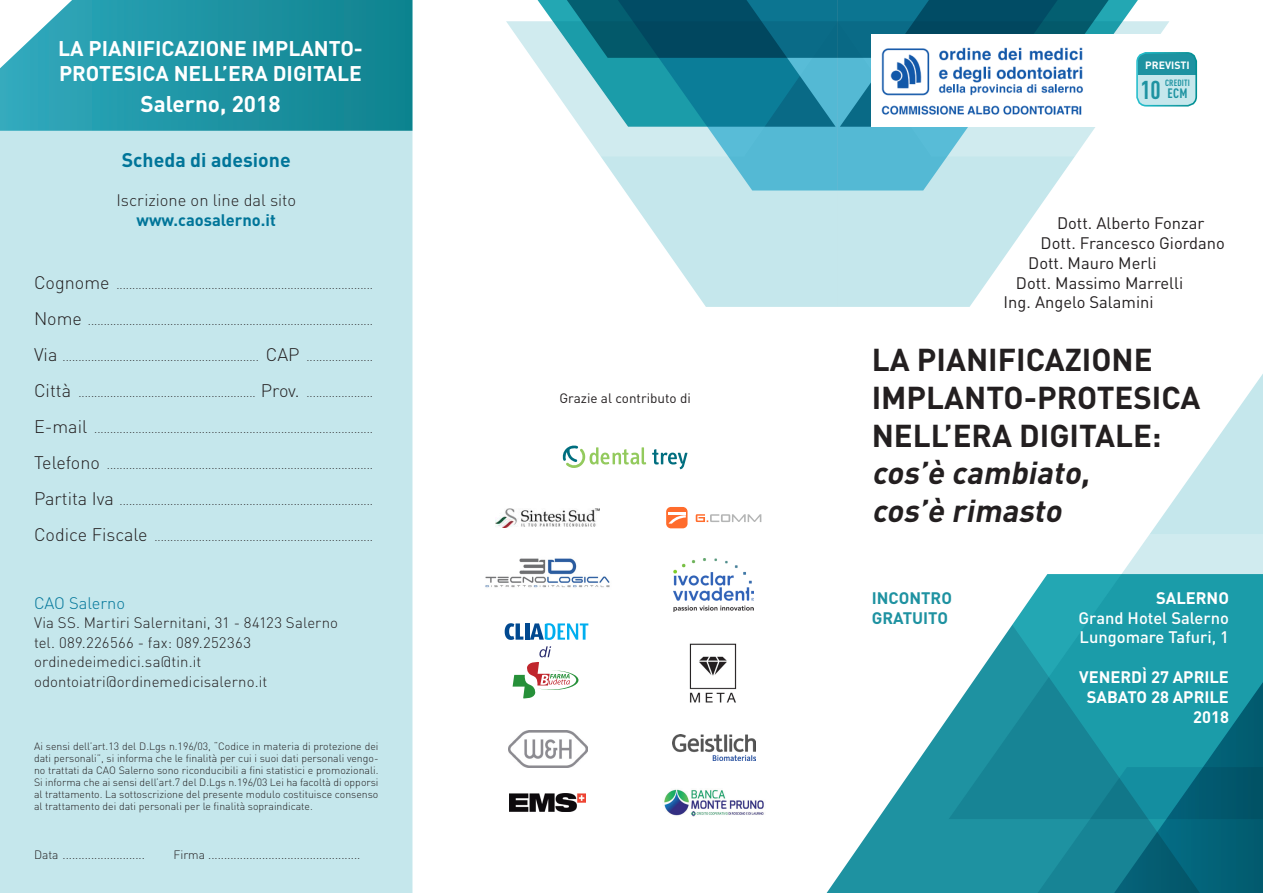
<style>
.page{position:relative;width:1263px;height:893px;background:#fff}
.page>*{position:absolute;margin:0;border:0;box-sizing:border-box;transform-origin:0 0}
.t1{font:700 31.2px/37.5px "DIN";color:#231f20}
.t2{font:italic 700 31.2px "DIN";color:#231f20}
.t3{font:700 condensed 25.5px "DIN Pro";color:#1e92a1}
.t4{font:700 22.5px "DIN";color:#fff}
.t5{font:700 21px "DIN";color:#fff}
.t6{font:700 19.5px "DIN";color:#007599}
.t7{font:16.5px "DIN";color:#231f20}
.t8{font:700 16.5px "DIN";color:#fff}
.t9{font:500 16.5px "DIN";color:#fff}
.t10{font:300 16.5px "DIN";color:#231f20}
.t11{font:700 16.5px "DIN";color:#007599}
.t12{font:700 16.5px "DIN";color:#1e92a1}
.Normale{font:300 16.5px "DIN";color:#007599}
.t13{font:300 15px "DIN";letter-spacing:.005em;color:#231f20}
.t14{font:300 15px "DIN";letter-spacing:.025em;color:#231f20}
.t15{font:13.5px "DIN";color:#231f20}
.t16{font:700 condensed 13.5px "DIN Pro";color:#1e92a1}
.t17{font:300 12px "DIN";color:#231f20}
.t18{font:300 10.5px/12px "DIN";color:#231f20;text-align:justify}
.t19{font:700 10.5px "DIN";color:#fff}
.t20{font:700 condensed 9px "DIN Pro";letter-spacing:.02em;color:#1e92a1}
.s1{font-size:18px}
</style>
<div class="page">
<div style="left:0;top:131px;width:412px;height:762px;background:#c5e7ec"></div>
<svg style="left:0;top:0;width:412px;height:131px;background:#2899a8"></svg>
<svg style="left:1150px;top:374px;width:113px;height:160px"></svg>
<svg style="left:826px;top:716px;width:123px;height:177px"></svg>
<svg style="left:949px;top:534px;width:314px;height:359px;background:#3d9eab"></svg>
<svg style="left:838px;top:190px;width:213px;height:117px;fill:#c5e7ec"></svg>
<svg style="left:624px;top:190px;width:214px;height:117px;fill:#c5e7ec"></svg>
<svg style="left:838px;top:127px;width:257px;height:63px;background:#9dd6e4"></svg>
<svg style="left:580px;top:127px;width:258px;height:63px;background:#9dd6e4"></svg>
<svg style="left:506px;top:0;width:663px;height:127px;background:#3b8da0"></svg>
<img style="left:485px;top:558px;width:125px;height:30px">
<img style="left:674px;top:558px;width:80px;height:54px">
<img style="left:508px;top:730px;width:79px;height:37px">
<img style="left:496px;top:508px;width:103px;height:20px">
<svg style="left:505px;top:623px;width:18px;height:17px"></svg>
<hr style="left:525px;top:623px;width:4px;height:17px;background:#014990">
<svg style="left:530px;top:623px;width:58px;height:17px"></svg>
<svg style="left:513px;top:646px;width:65px;height:53px"></svg>
<img style="left:689px;top:643px;width:48px;height:60px">
<svg style="left:696px;top:514px;width:65px;height:8px"></svg>
<div style="left:666px;top:507px;width:21px;height:21px;background:#ff6c2c;border-radius:5px"></div>
<svg style="left:668px;top:512px;width:18px;height:12px"></svg>
<img style="left:672px;top:735px;width:83px;height:25px">
<div style="left:872px;top:34px;width:347px;height:93px;background:#fff"></div>
<img style="left:881px;top:47px;width:202px;height:68px">
<svg style="left:652px;top:449px;width:35px;height:20px"></svg>
<svg style="left:563px;top:446px;width:83px;height:22px"></svg>
<div style="left:1138px;top:73px;width:58px;height:33px;background:#c5e7ec"></div>
<div style="left:1138px;top:53px;width:58px;height:22px;background:#1e92a1"></div>
<div style="left:1136px;top:52px;width:61px;height:55px;border:2px solid #fff;border-radius:9px"></div>
<img style="left:664px;top:789px;width:100px;height:27px">
<img style="left:509px;top:793px;width:77px;height:18px">
<p class="t5" style="left:58px;top:34px;width:306px">LA PIANIFICAZIONE IMPLANTO-</p>
<p class="t5" style="left:59px;top:60px;width:304px">PROTESICA NELL’ERA DIGITALE</p>
<p class="t4" style="left:140px;top:89px;width:142px">Salerno, 2018</p>
<p class="t6" style="left:122px;top:147px;width:170px">Scheda di adesione</p>
<p class="t10" style="left:116px;top:190px;width:181px">Iscrizione on line dal sito</p>
<p class="t11" style="left:137px;top:209px;width:141px">www.caosalerno.it</p>
<p class="t17" style="left:34px;top:277px;width:340px"><span class="s1">Cognome</span> .................................................................................</p>
<p class="t17" style="left:34px;top:313px;width:340px"><span class="s1">Nome</span> ..........................................................................................</p>
<p class="t17" style="left:34px;top:349px;width:340px"><span class="s1">Via</span> .............................................................. <span class="s1">CAP</span> .....................</p>
<p class="t17" style="left:34px;top:385px;width:340px"><span class="s1">Città</span> ........................................................ <span class="s1">Prov.</span> .....................</p>
<p class="t17" style="left:34px;top:421px;width:340px"><span class="s1">E-mail</span> ........................................................................................</p>
<p class="t17" style="left:34px;top:457px;width:340px"><span class="s1">Telefono</span> ....................................................................................</p>
<p class="t17" style="left:34px;top:493px;width:340px"><span class="s1">Partita Iva</span> ................................................................................</p>
<p class="t17" style="left:34px;top:529px;width:340px"><span class="s1">Codice Fiscale</span> .....................................................................</p>
<p class="Normale" style="left:34px;top:592px;width:93px">CAO Salerno</p>
<p class="t13" style="left:34px;top:613px;width:306px">Via SS. Martiri Salernitani, 31 - 84123 Salerno</p>
<p class="t14" style="left:34px;top:633px;width:219px">tel. 089.226566 - fax: 089.252363</p>
<p class="t13" style="left:34px;top:652px;width:169px">ordinedeimedici.sa@tin.it</p>
<p class="t13" style="left:34px;top:672px;width:235px">odontoiatri@ordinemedicisalerno.it</p>
<p class="t18" style="left:34px;top:740px;width:346px">Ai sensi dell’art.13 del D.Lgs n.196/03, “Codice in materia di protezione dei dati personali”, si informa che le finalità per cui i suoi dati personali vengo&shy;no trattati da CAO Salerno sono riconducibili a fini statistici e promozionali.<br>Si informa che ai sensi dell’art.7 del D.Lgs n.196/03 Lei ha facoltà di opporsi al trattamento. La sottoscrizione del presente modulo costituisce consenso al trattamento dei dati personali per le finalità sopraindicate.</p>
<p class="t17" style="left:34px;top:847px;width:112px">Data ..........................</p>
<p class="t17" style="left:174px;top:847px;width:188px">Firma ................................................</p>
<p class="t15" style="left:559px;top:390px;width:133px">Grazie al contributo di</p>
<p class="t19" style="left:1145px;top:58px;width:46px">PREVISTI</p>
<p class="t20" style="left:1165px;top:76px;width:26px">CREDITI</p>
<p class="t3" style="left:1140px;top:70px;width:22px">10</p>
<p class="t16" style="left:1167px;top:83px;width:21px">ECM</p>
<p class="t7" style="left:1057px;top:213px;width:149px">Dott. Alberto Fonzar</p>
<p class="t7" style="left:1040px;top:233px;width:186px">Dott. Francesco Giordano</p>
<p class="t7" style="left:1028px;top:253px;width:130px">Dott. Mauro Merli</p>
<p class="t7" style="left:1016px;top:272px;width:169px">Dott. Massimo Marrelli</p>
<p class="t7" style="left:1003px;top:292px;width:152px">Ing. Angelo Salamini</p>
<p class="t1" style="left:872px;top:340px;width:282px">LA PIANIFICAZIONE</p>
<p class="t1" style="left:872px;top:378px;width:330px">IMPLANTO-PROTESICA<br>NELL’ERA DIGITALE:</p>
<p class="t2" style="left:872px;top:452px;width:226px">cos’è cambiato,</p>
<p class="t2" style="left:872px;top:490px;width:198px">cos’è rimasto</p>
<p class="t12" style="left:872px;top:587px;width:82px">INCONTRO</p>
<p class="t12" style="left:872px;top:607px;width:78px">GRATUITO</p>
<p class="t8" style="left:1156px;top:587px;width:74px">SALERNO</p>
<p class="t9" style="left:1078px;top:607px;width:152px">Grand Hotel Salerno</p>
<p class="t9" style="left:1079px;top:627px;width:151px">Lungomare Tafuri, 1</p>
<p class="t8" style="left:1079px;top:666px;width:151px">VENERDÌ 27 APRILE</p>
<p class="t8" style="left:1087px;top:686px;width:144px">SABATO 28 APRILE</p>
<p class="t8" style="left:1193px;top:706px;width:37px">2018</p>
</div>
